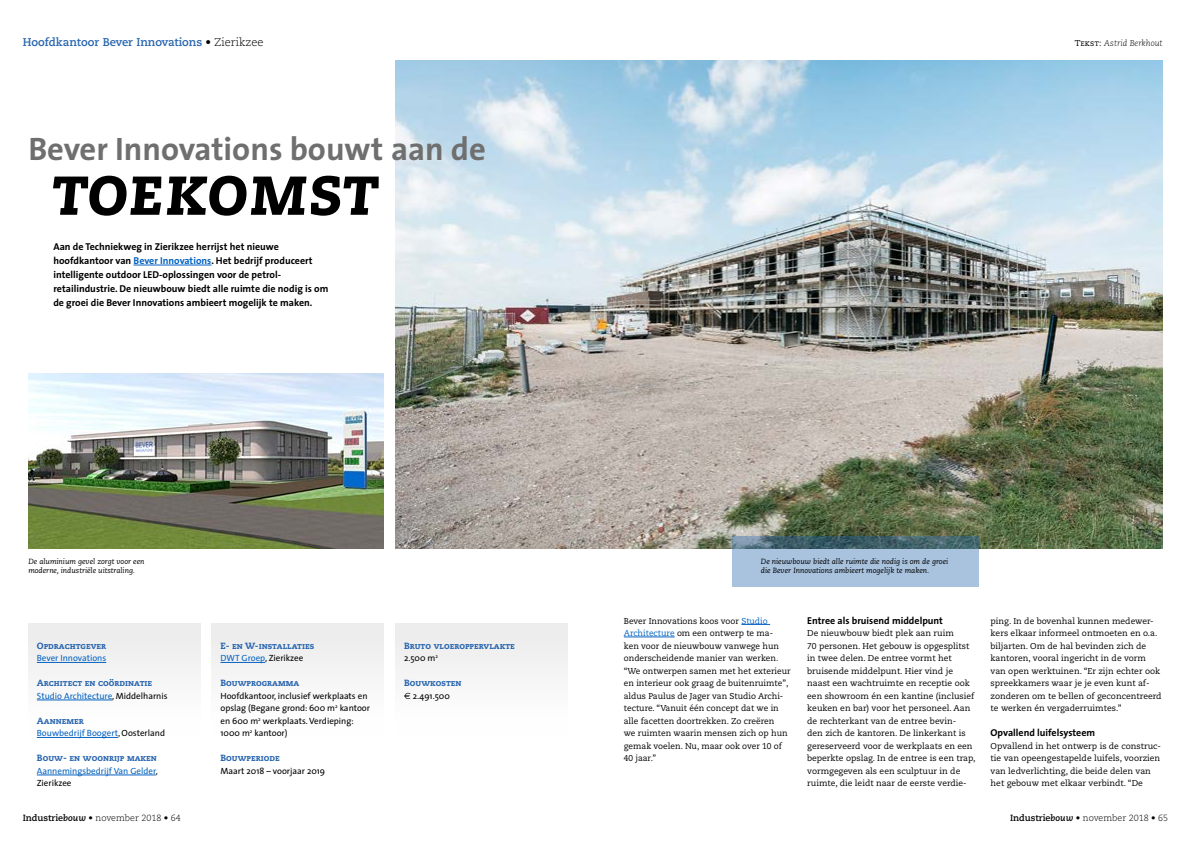
<style>
.page{position:relative;width:1191px;height:842px;background:#fff}
.page>*{position:absolute;margin:0;border:0;box-sizing:border-box;transform-origin:0 0}
.t1{font:70.2px "Caecilia Heavy Italic SC";color:#000}
.t2{font:700 32.6px "The Sans";color:#706f6f}
.t3{font:700 11.3px "Caecilia";color:#2865ae}
.t4{font:700 10px/14px "The Sans";color:#000}
.t5{font:9px/12.5px "The Sans";color:#000}
.t6{font:9px "Caecilia Heavy SC";color:#2865ae}
.t7{font:9px/12.5px "The Sans";color:#0563c1}
.t8{font:300 9px "Caecilia";color:#000}
.t9{font:8.5px/12.5px "Caecilia";color:#000}
.t10{font:italic 300 8.5px "Caecilia";color:#000}
.t11{font:italic 7.5px/9px "Caecilia";color:#000}
.s1{font-weight:300;color:#000}
.s2{color:#0563c1}
.s3{color:#000}
.s4{font-family:"Euro Sans"}
.s5{font-family:"Caecilia Roman SC";font-weight:400;font-style:normal}
.s6{font-weight:700}
.s7{font-weight:700;font-style:italic}
</style>
<div class="page">
<div style="left:28px;top:624px;width:172px;height:112px;background:#f5f5f5"></div>
<div style="left:212px;top:624px;width:172px;height:112px;background:#f6f6f6"></div>
<div style="left:395px;top:624px;width:172px;height:112px;background:#f5f5f5"></div>
<hr style="left:37px;top:662px;width:69px;height:1px;background:#0563c1">
<hr style="left:37px;top:700px;width:75px;height:1px;background:#0563c1">
<hr style="left:37px;top:737px;width:81px;height:1px;background:#0563c1">
<hr style="left:37px;top:775px;width:119px;height:1px;background:#0563c1">
<hr style="left:220px;top:662px;width:45px;height:1px;background:#0563c1">
<svg style="left:741px;top:624px;width:29px;height:1px"></svg>
<hr style="left:624px;top:637px;width:50px;height:1px;background:#0563c1">
<hr style="left:133px;top:265px;width:78px;height:1px;background:#0563c1">
<img style="left:395px;top:60px;width:767px;height:488px">
<img style="left:28px;top:374px;width:356px;height:174px">
<svg style="left:732px;top:536px;width:247px;height:50px;background:#8faac1"></svg>
<h3 class="t3" style="left:23px;top:35px;width:242px">Hoofdkantoor Bever Innovations <span class="s1">• Zierikzee</span></h3>
<h2 class="t2" style="left:28px;top:121px;width:459px">Bever Innovations bouwt aan de</h2>
<h1 class="t1" style="left:53px;top:149px;width:326px">toekomst</h1>
<p class="t4" style="left:53px;top:239px;width:276px">Aan de Techniekweg in Zierikzee herrijst het nieuwe hoofdkantoor van <span class="s2">Bever Innovations</span>. Het bedrijf produceert intelligente outdoor LED-oplossingen voor de petrol&shy;retailindustrie. De nieuwbouw biedt alle ruimte die nodig is om de groei die Bever Innovations ambieert mogelijk te maken.</p>
<p class="t11" style="left:28px;top:557px;width:118px">De aluminium gevel zorgt voor een moderne, industriële uitstraling.</p>
<p class="t6" style="left:37px;top:640px;width:71px">Opdrachtgever</p>
<p class="t7" style="left:37px;top:651px;width:71px">Bever Innovations</p>
<p class="t6" style="left:37px;top:677px;width:117px">Architect en coördinatie</p>
<p class="t7" style="left:37px;top:689px;width:132px">Studio Architecture<span class="s3">, Middelharnis</span></p>
<p class="t6" style="left:37px;top:715px;width:48px">Aannemer</p>
<p class="t7" style="left:37px;top:726px;width:130px">Bouwbedrijf Boogert<span class="s3">, Oosterland</span></p>
<p class="t6" style="left:37px;top:752px;width:121px">Bouw- en woonrijp maken</p>
<p class="t7" style="left:37px;top:764px;width:122px">Aannemingsbedrijf Van Gelder<span class="s3">,<br>Zierikzee</span></p>
<p class="t6" style="left:220px;top:640px;width:95px">E- en W-installaties</p>
<p class="t5" style="left:220px;top:651px;width:84px"><span class="s2">DWT Groep</span>, Zierikzee</p>
<p class="t6" style="left:220px;top:677px;width:80px">Bouwprogramma</p>
<p class="t5" style="left:220px;top:689px;width:151px">Hoofdkantoor, inclusief werkplaats en opslag (Begane grond: 600 m<sup>2</sup> kantoor en 600 m<sup>2</sup> werkplaats. Verdieping:<br>1000 m<sup>2</sup> kantoor)</p>
<p class="t6" style="left:220px;top:752px;width:61px">Bouwperiode</p>
<p class="t5" style="left:220px;top:764px;width:106px">Maart 2018 – voorjaar 2019</p>
<p class="t6" style="left:404px;top:640px;width:112px">Bruto vloeroppervlakte</p>
<p class="t5" style="left:404px;top:651px;width:35px">2.500 m<sup>2</sup></p>
<p class="t6" style="left:404px;top:677px;width:59px">Bouwkosten</p>
<p class="t5" style="left:404px;top:689px;width:47px"><span class="s4">€</span> 2.491.500</p>
<p class="t10" style="left:1074px;top:38px;width:89px"><span class="s5">Tekst:</span> Astrid Berkhout</p>
<p class="t11" style="left:761px;top:557px;width:189px">De nieuwbouw biedt alle ruimte die nodig is om de groei die Bever Innovations ambieert mogelijk te maken.</p>
<p class="t9" style="left:624px;top:614px;width:168px">Bever Innovations koos voor <span class="s2">Studio Architecture</span> om een ontwerp te ma-<br>ken voor de nieuwbouw vanwege hun onderscheidende manier van werken. “We ontwerpen samen met het exterieur en interieur ook graag de buitenruimte”, aldus Paulus de Jager van Studio Archi&shy;tecture. “Vanuit één concept dat we in alle facetten doortrekken. Zo creëren<br>we ruimten waarin mensen zich op hun gemak voelen. Nu, maar ook over 10 of 40 jaar.”</p>
<p class="t4" style="left:807px;top:613px;width:137px">Entree als bruisend middelpunt</p>
<p class="t9" style="left:807px;top:627px;width:170px">De nieuwbouw biedt plek aan ruim<br>70 personen. Het gebouw is opgesplitst in twee delen. De entree vormt het bruisende middelpunt. Hier vind je naast een wachtruimte en receptie ook een showroom én een kantine (inclusief keuken en bar) voor het personeel. Aan de rechterkant van de entree bevin-<br>den zich de kantoren. De linkerkant is gereserveerd voor de werkplaats en een beperkte opslag. In de entree is een trap, vormgegeven als een sculptuur in de ruimte, die leidt naar de eerste verdie-</p>
<p class="t9" style="left:990px;top:614px;width:172px">ping. In de bovenhal kunnen medewer&shy;kers elkaar informeel ontmoeten en o.a. biljarten. Om de hal bevinden zich de kantoren, vooral ingericht in de vorm van open werktuinen. “Er zijn echter ook spreekkamers waar je je even kunt af&shy;zonderen om te bellen of geconcentreerd te werken én vergaderruimtes.”</p>
<p class="t4" style="left:990px;top:725px;width:106px">Opvallend luifelsysteem</p>
<p class="t9" style="left:990px;top:739px;width:172px">Opvallend in het ontwerp is de construc&shy;tie van opeengestapelde luifels, voorzien van ledverlichting, die beide delen van het gebouw met elkaar verbindt. “De</p>
<p class="t8" style="left:23px;top:812px;width:160px"><span class="s6">Industrie</span><span class="s7">bouw</span> • november 2018 • 64</p>
<p class="t8" style="left:1010px;top:812px;width:160px"><span class="s6">Industrie</span><span class="s7">bouw</span> • november 2018 • 65</p>
</div>
